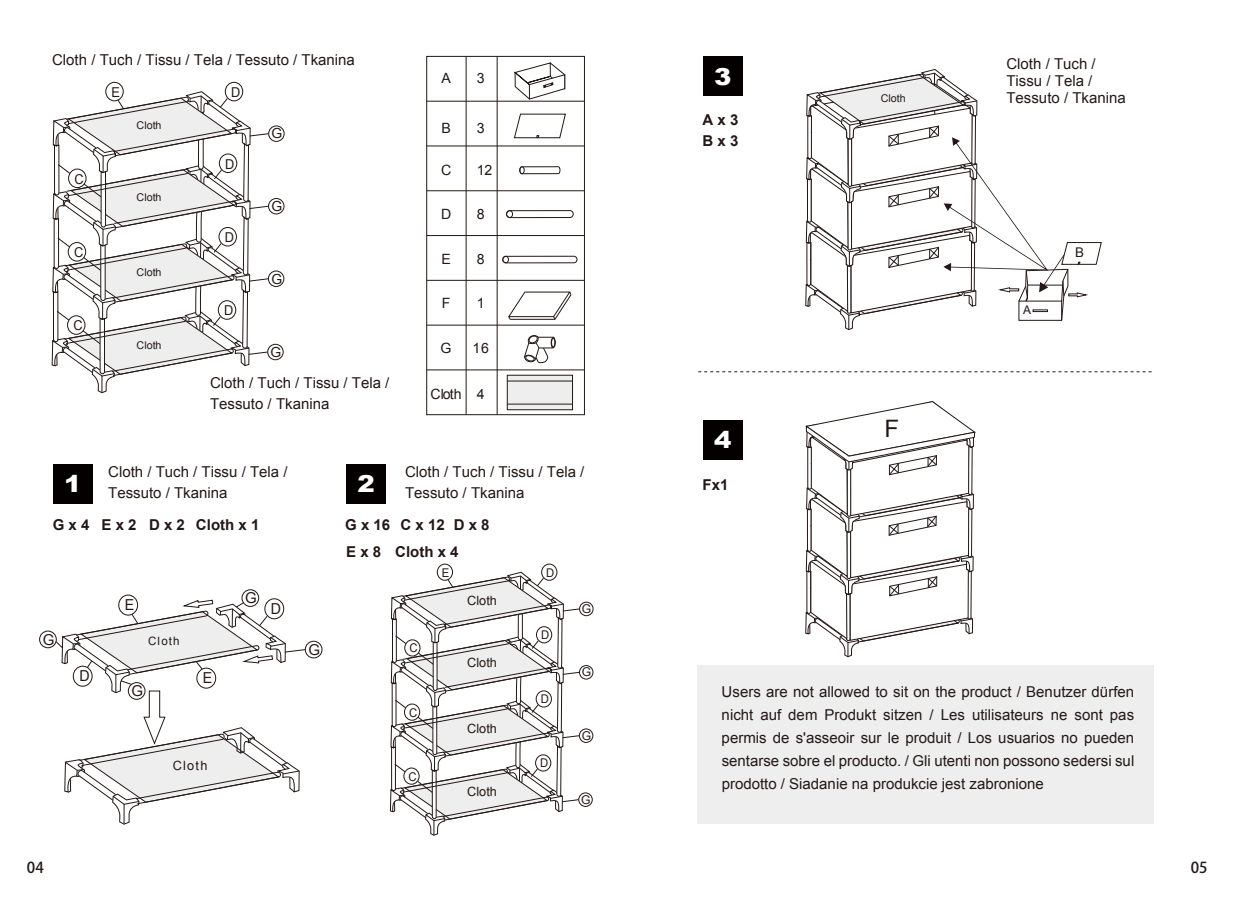
<style>
.page{position:relative;width:1234px;height:919px;background:#fff}
.page>*{position:absolute;margin:0;border:0;box-sizing:border-box;transform-origin:0 0}
.t1{font:24px "Arial";color:#231815}
.t2{font:900 23.4px "Arial";color:#fff;scale:1.11 1}
.t3{font:15.15px "Arial";color:#231815;scale:.94 1}
.t4{font:15px/23px "Arial";color:#231815}
.t5{font:700 15px/27px "Arial";color:#231815}
.t6{font:15px "Arial G Bpc EUC H";color:#231815}
.t7{font:14.1px "Arial";color:#231815}
.t8{font:13.95px "Arial";color:#231815}
.t9{font:13.65px "Arial";color:#231815;scale:.94 1}
.t10{font:13.35px "Arial";color:#231815}
.t11{font:12.75px "Arial";color:#231815}
.t12{font:12.15px "Arial";color:#231815}
.t13{font:12px "Arial";color:#231815;scale:.94 1}
.t14{font:12px "Arial";color:#231815}
.t15{font:11.55px "Arial";letter-spacing:.1em;color:#231815}
.t16{font:10.65px "Arial";color:#231815}
</style>
<div class="page">
<div style="left:267px;top:344px;width:16px;height:16px;border:1px solid #231815;border-radius:50%"></div>
<div style="left:225px;top:82px;width:18px;height:19px;border:1px solid #231815;border-radius:50%"></div>
<div style="left:105px;top:82px;width:19px;height:19px;border:1px solid #231815;border-radius:50%"></div>
<div style="left:268px;top:270px;width:16px;height:17px;border:1px solid #231815;border-radius:50%"></div>
<div style="left:268px;top:198px;width:16px;height:16px;border:1px solid #231815;border-radius:50%"></div>
<div style="left:268px;top:125px;width:16px;height:17px;border:1px solid #231815;border-radius:50%"></div>
<svg style="left:51px;top:91px;width:218px;height:302px"></svg>
<svg style="left:506px;top:210px;width:68px;height:8px"></svg>
<div style="left:506px;top:210px;width:7px;height:8px;border:1px solid #231815;border-radius:50%"></div>
<svg style="left:519px;top:166px;width:41px;height:8px"></svg>
<div style="left:519px;top:166px;width:5px;height:8px;border:1px solid #231815;border-radius:50%"></div>
<svg style="left:514px;top:62px;width:51px;height:38px"></svg>
<svg style="left:514px;top:113px;width:52px;height:25px"></svg>
<svg style="left:502px;top:255px;width:76px;height:8px"></svg>
<div style="left:502px;top:256px;width:6px;height:7px;border:1px solid #231815;border-radius:50%"></div>
<svg style="left:524px;top:335px;width:32px;height:28px"></svg>
<div style="left:507px;top:375px;width:65px;height:35px;background:#eeeeef;border:1px solid #231815"></div>
<hr style="left:507px;top:380px;width:65px;height:1px;background:#231815">
<hr style="left:507px;top:403px;width:65px;height:1px;background:#231815">
<svg style="left:508px;top:291px;width:64px;height:29px"></svg>
<div style="left:426px;top:56px;width:158px;height:359px;border:1px solid #231815"></div>
<hr style="left:426px;top:369px;width:158px;height:1px;background:#231815">
<hr style="left:426px;top:325px;width:158px;height:1px;background:#231815">
<hr style="left:426px;top:280px;width:158px;height:1px;background:#231815">
<hr style="left:426px;top:235px;width:158px;height:1px;background:#231815">
<hr style="left:426px;top:190px;width:158px;height:1px;background:#231815">
<hr style="left:426px;top:146px;width:158px;height:1px;background:#231815">
<hr style="left:426px;top:101px;width:158px;height:1px;background:#231815">
<hr style="left:496px;top:56px;width:1px;height:358px;background:#231815">
<hr style="left:465px;top:56px;width:1px;height:358px;background:#231815">
<div style="left:53px;top:463px;width:40px;height:40px;background:#040000"></div>
<div style="left:346px;top:463px;width:40px;height:40px;background:#040000"></div>
<div style="left:264px;top:598px;width:20px;height:21px;border:1px solid #231815;border-radius:50%"></div>
<div style="left:118px;top:594px;width:20px;height:21px;border:1px solid #231815;border-radius:50%"></div>
<div style="left:305px;top:640px;width:17px;height:18px;border:1px solid #231815;border-radius:50%"></div>
<div style="left:241px;top:589px;width:18px;height:17px;border:1px solid #231815;border-radius:50%"></div>
<div style="left:39px;top:630px;width:18px;height:18px;border:1px solid #231815;border-radius:50%"></div>
<svg style="left:55px;top:599px;width:251px;height:225px"></svg>
<div style="left:578px;top:792px;width:14px;height:14px;border:1px solid #231815;border-radius:50%"></div>
<div style="left:541px;top:563px;width:16px;height:17px;border:1px solid #231815;border-radius:50%"></div>
<div style="left:437px;top:563px;width:16px;height:17px;border:1px solid #231815;border-radius:50%"></div>
<div style="left:579px;top:728px;width:14px;height:14px;border:1px solid #231815;border-radius:50%"></div>
<div style="left:579px;top:665px;width:14px;height:14px;border:1px solid #231815;border-radius:50%"></div>
<div style="left:579px;top:601px;width:14px;height:15px;border:1px solid #231815;border-radius:50%"></div>
<svg style="left:389px;top:571px;width:191px;height:265px"></svg>
<svg style="left:805px;top:401px;width:171px;height:256px"></svg>
<svg style="left:805px;top:69px;width:296px;height:261px"></svg>
<div style="left:697px;top:665px;width:456px;height:159px;background:#eeeeef"></div>
<svg style="left:698px;top:371px;width:454px;height:1px"></svg>
<div style="left:702px;top:56px;width:40px;height:40px;background:#040000"></div>
<div style="left:702px;top:420px;width:40px;height:40px;background:#040000"></div>
<p class="t4" style="left:52px;top:48px;width:304px">Cloth / Tuch / Tissu / Tela / Tessuto / Tkanina</p>
<p class="t9" style="left:74px;top:170px;width:11px">C</p>
<p class="t9" style="left:74px;top:243px;width:11px">C</p>
<p class="t9" style="left:73px;top:316px;width:11px">C</p>
<p class="t9" style="left:112px;top:83px;width:11px">E</p>
<p class="t16" style="left:137px;top:118px;width:26px">Cloth</p>
<p class="t16" style="left:137px;top:190px;width:26px">Cloth</p>
<p class="t16" style="left:137px;top:265px;width:26px">Cloth</p>
<p class="t16" style="left:137px;top:338px;width:26px">Cloth</p>
<p class="t9" style="left:231px;top:83px;width:11px">D</p>
<p class="t9" style="left:225px;top:155px;width:11px">D</p>
<p class="t9" style="left:225px;top:228px;width:11px">D</p>
<p class="t9" style="left:224px;top:301px;width:11px">D</p>
<p class="t8" style="left:271px;top:124px;width:12px">G</p>
<p class="t8" style="left:271px;top:197px;width:12px">G</p>
<p class="t8" style="left:271px;top:269px;width:12px">G</p>
<p class="t8" style="left:270px;top:343px;width:12px">G</p>
<p class="t4" style="left:210px;top:373px;width:181px;line-height:21px">Cloth / Tuch / Tissu / Tela /<br>Tessuto / Tkanina</p>
<p class="t7" style="left:441px;top:69px;width:11px">A</p>
<p class="t7" style="left:476px;top:69px;width:9px">3</p>
<p class="t7" style="left:441px;top:119px;width:11px">B</p>
<p class="t7" style="left:476px;top:119px;width:9px">3</p>
<p class="t7" style="left:441px;top:161px;width:12px">C</p>
<p class="t7" style="left:476px;top:161px;width:17px">12</p>
<p class="t7" style="left:441px;top:205px;width:12px">D</p>
<p class="t7" style="left:476px;top:205px;width:9px">8</p>
<p class="t7" style="left:441px;top:250px;width:11px">E</p>
<p class="t7" style="left:476px;top:250px;width:9px">8</p>
<p class="t7" style="left:441px;top:294px;width:10px">F</p>
<p class="t7" style="left:476px;top:294px;width:9px">1</p>
<p class="t7" style="left:440px;top:339px;width:13px">G</p>
<p class="t7" style="left:472px;top:339px;width:18px">16</p>
<p class="t7" style="left:430px;top:384px;width:55px">Cloth 4</p>
<h2 class="t2" style="left:64px;top:467px;width:17px">1</h2>
<p class="t4" style="left:108px;top:461px;width:181px;line-height:21px">Cloth / Tuch / Tissu / Tela /<br>Tessuto / Tkanina</p>
<p class="t5" style="left:53px;top:511px;width:208px">G x 4 E x 2 D x 2 Cloth x 1</p>
<h2 class="t2" style="left:357px;top:467px;width:17px">2</h2>
<p class="t4" style="left:405px;top:461px;width:181px;line-height:21px">Cloth / Tuch / Tissu / Tela /<br>Tessuto / Tkanina</p>
<p class="t5" style="left:345px;top:511px;width:146px">G x 16 C x 12 D x 8<br>E x 8 Cloth x 4</p>
<p class="t13" style="left:442px;top:564px;width:10px">E</p>
<p class="t13" style="left:546px;top:564px;width:10px">D</p>
<p class="t4" style="left:245px;top:586px;width:13px">G</p>
<p class="t3" style="left:125px;top:595px;width:12px">E</p>
<p class="t3" style="left:271px;top:598px;width:12px">D</p>
<p class="t11" style="left:467px;top:592px;width:31px">Cloth</p>
<p class="t12" style="left:581px;top:600px;width:11px">G</p>
<p class="t4" style="left:43px;top:628px;width:13px">G</p>
<p class="t15" style="left:148px;top:633px;width:33px">Cloth</p>
<p class="t4" style="left:308px;top:638px;width:13px">G</p>
<p class="t13" style="left:409px;top:640px;width:10px">C</p>
<p class="t13" style="left:541px;top:627px;width:10px">D</p>
<p class="t3" style="left:79px;top:666px;width:12px">D</p>
<p class="t3" style="left:203px;top:668px;width:12px">E</p>
<p class="t4" style="left:132px;top:679px;width:13px">G</p>
<p class="t11" style="left:467px;top:654px;width:31px">Cloth</p>
<p class="t13" style="left:540px;top:691px;width:10px">D</p>
<p class="t12" style="left:581px;top:664px;width:11px">G</p>
<p class="t13" style="left:409px;top:704px;width:10px">C</p>
<p class="t11" style="left:467px;top:720px;width:31px">Cloth</p>
<p class="t12" style="left:581px;top:727px;width:11px">G</p>
<p class="t11" style="left:173px;top:757px;width:36px">Cloth</p>
<p class="t13" style="left:408px;top:768px;width:10px">C</p>
<p class="t13" style="left:540px;top:755px;width:10px">D</p>
<p class="t11" style="left:467px;top:782px;width:31px">Cloth</p>
<p class="t12" style="left:581px;top:791px;width:11px">G</p>
<h2 class="t2" style="left:713px;top:59px;width:17px">3</h2>
<p class="t5" style="left:702px;top:110px;width:37px;line-height:21px">A x 3<br>B x 3</p>
<h2 class="t2" style="left:713px;top:423px;width:17px">4</h2>
<p class="t5" style="left:702px;top:471px;width:27px">Fx1</p>
<p class="t16" style="left:880px;top:91px;width:26px">Cloth</p>
<h1 class="t1" style="left:884px;top:412px;width:16px">F</h1>
<p class="t4" style="left:1006px;top:56px;width:121px;line-height:16.8px">Cloth / Tuch /<br>Tissu / Tela /<br>Tessuto / Tkanina</p>
<p class="t14" style="left:1023px;top:302px;width:9px">A</p>
<p class="t10" style="left:1074px;top:244px;width:10px">B</p>
<p class="t4" style="left:721px;top:680px;width:414px;text-align:justify">Users are not allowed to sit on the product / Benutzer dürfen nicht auf dem Produkt sitzen / Les utilisateurs ne sont pas permis de s'asseoir sur le produit / Los usuarios no pueden sentarse sobre el producto. / Gli utenti non possono sedersi sul prodotto / Siadanie na produkcie jest zabronione</p>
<p class="t6" style="left:27px;top:858px;width:18px">04</p>
<p class="t6" style="left:1190px;top:858px;width:18px">05</p>
</div>
